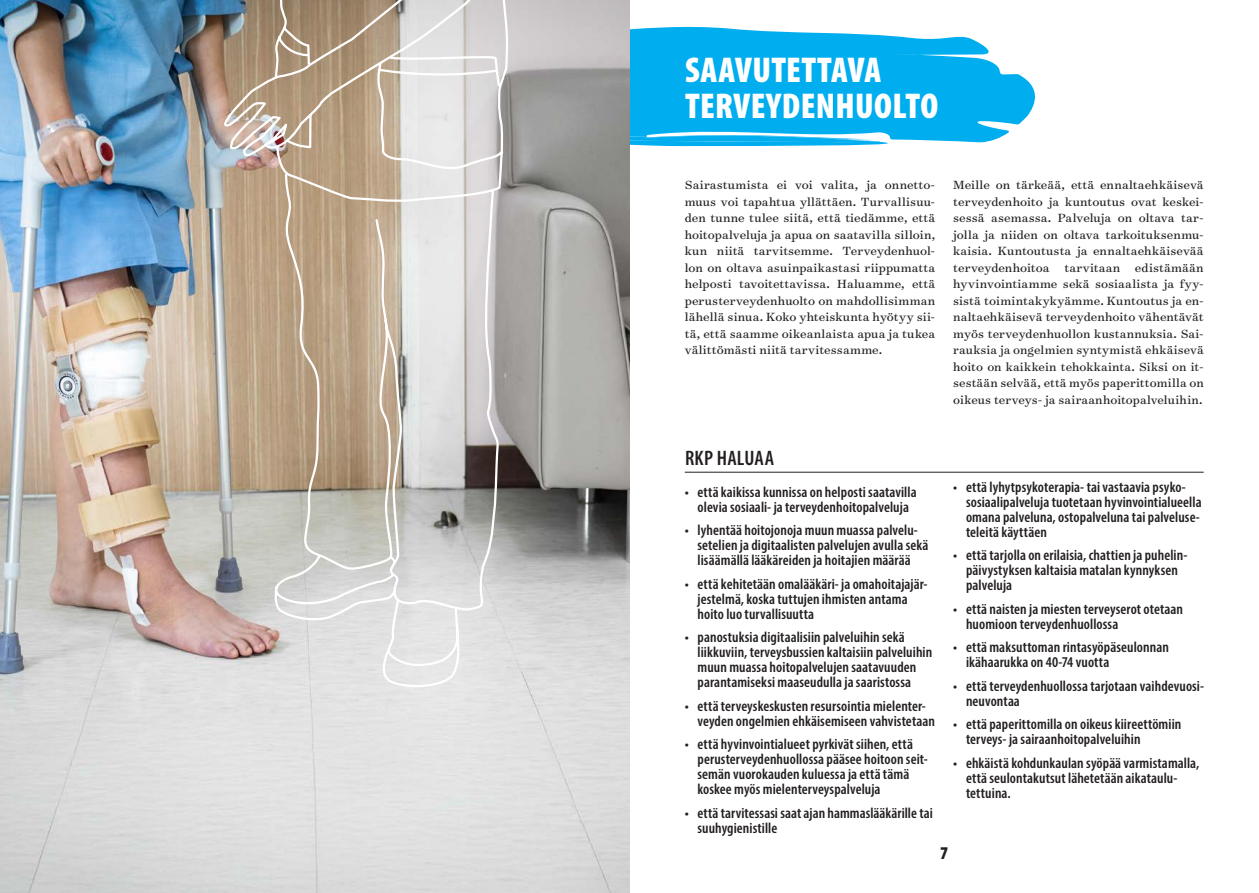
<style>
.page{position:relative;width:1259px;height:893px;background:#fff}
.page>*{position:absolute;margin:0;border:0;box-sizing:border-box;transform-origin:0 0}
.t1{font:900 condensed 36px "Myriad Pro";letter-spacing:.01em;color:#fff}
.VI_VILL{font:600 condensed 21px "Myriad Pro";letter-spacing:.01em;color:#231f20}
.t2{font:900 condensed 18px "Myriad Pro";color:#231f20}
.VI_VILL-2{font:600 condensed 15px/15px "Myriad Pro";letter-spacing:.005em;color:#231f20}
.t3{font:13.5px/16.5px "Surveyor Text";letter-spacing:.01em;color:#231f20;text-align:justify}
</style>
<div class="page">
<svg style="left:629px;top:25px;width:406px;height:117px;background:#24b9f1"></svg>
<svg style="left:891px;top:55px;width:27px;height:1px"></svg>
<svg style="left:629px;top:133px;width:272px;height:13px"></svg>
<hr style="left:685px;top:472px;width:518px;height:1px;background:#231f20">
<img style="left:0;top:0;width:629px;height:893px">
<svg style="left:218px;top:0;width:324px;height:698px;background:#c3b9af"></svg>
<p class="t1" style="left:685px;top:47px;width:198px">SAAVUTETTAVA</p>
<p class="t1" style="left:685px;top:83px;width:255px">TERVEYDENHUOLTO</p>
<p class="t3" style="left:685px;top:176px;width:252px">Sairastumista ei voi valita, ja onnetto&shy;muus voi tapahtua yllättäen. Turvallisuu&shy;den tunne tulee siitä, että tiedämme, että hoitopalveluja ja apua on saatavilla silloin, kun niitä tarvitsemme. Terveydenhuol&shy;lon on oltava asuinpaikastasi riippumatta helposti tavoitettavissa. Haluamme, että perusterveydenhuolto on mahdollisimman lähellä sinua. Koko yhteiskunta hyötyy sii&shy;tä, että saamme oikeanlaista apua ja tukea välittömästi niitä tarvitessamme.</p>
<p class="t3" style="left:953px;top:176px;width:252px">Meille on tärkeää, että ennaltaehkäisevä terveydenhoito ja kuntoutus ovat keskei&shy;sessä asemassa. Palveluja on oltava tar&shy;jolla ja niiden on oltava tarkoituksenmu&shy;kaisia. Kuntoutusta ja ennaltaehkäisevää terveydenhoitoa tarvitaan edistämään hyvinvointiamme sekä sosiaalista ja fyy&shy;sistä toimintakykyämme. Kuntoutus ja en&shy;naltaehkäisevä terveydenhoito vähentävät myös terveydenhuollon kustannuksia. Sai&shy;rauksia ja ongelmien syntymistä ehkäisevä hoito on kaikkein tehokkainta. Siksi on it&shy;sestään selvää, että myös paperittomilla on oikeus terveys- ja sairaanhoitopalveluihin.</p>
<p class="VI_VILL" style="left:685px;top:445px;width:91px">RKP HALUAA</p>
<p class="VI_VILL-2" style="left:685px;top:484px;width:233px;text-align:center">• että kaikissa kunnissa on helposti saatavilla olevia sosiaali- ja terveydenhoitopalveluja</p>
<p class="VI_VILL-2" style="left:697px;top:522px;width:232px;text-indent:-13px">• lyhentää hoitojonoja muun muassa palvelu&shy;setelien ja digitaalisten palvelujen avulla sekä lisäämällä lääkäreiden ja hoitajien määrää</p>
<p class="VI_VILL-2" style="left:697px;top:576px;width:231px;text-indent:-13px">• että kehitetään omalääkäri- ja omahoitajajär&shy;jestelmä, koska tuttujen ihmisten antama hoito luo turvallisuutta</p>
<p class="VI_VILL-2" style="left:697px;top:629px;width:236px;text-indent:-13px">• panostuksia digitaalisiin palveluihin sekä liikkuviin, terveysbussien kaltaisiin palveluihin muun muassa hoitopalvelujen saatavuuden parantamiseksi maaseudulla ja saaristossa</p>
<p class="VI_VILL-2" style="left:697px;top:698px;width:239px;text-indent:-13px">• että terveyskeskusten resursointia mielenter&shy;veyden ongelmien ehkäisemiseen vahvistetaan</p>
<p class="VI_VILL-2" style="left:697px;top:736px;width:232px;text-indent:-13px">• että hyvinvointialueet pyrkivät siihen, että perusterveydenhuollossa pääsee hoitoon seit&shy;semän vuorokauden kuluessa ja että tämä koskee myös mielenterveyspalveluja</p>
<p class="VI_VILL-2" style="left:697px;top:805px;width:237px;text-indent:-13px">• että tarvitessasi saat ajan hammaslääkärille tai suuhygienistille</p>
<p class="VI_VILL-2" style="left:966px;top:479px;width:237px;text-indent:-13px">• että lyhytpsykoterapia- tai vastaavia psyko&shy;sosiaalipalveluja tuotetaan hyvinvointialueella omana palveluna, ostopalveluna tai palveluse&shy;teleitä käyttäen</p>
<p class="VI_VILL-2" style="left:966px;top:547px;width:223px;text-indent:-13px">• että tarjolla on erilaisia, chattien ja puhelin&shy;päivystyksen kaltaisia matalan kynnyksen palveluja</p>
<p class="VI_VILL-2" style="left:966px;top:601px;width:219px;text-indent:-13px">• että naisten ja miesten terveyserot otetaan huomioon terveydenhuollossa</p>
<p class="VI_VILL-2" style="left:966px;top:639px;width:204px;text-indent:-13px">• että maksuttoman rintasyöpäseulonnan ikähaarukka on 40-74 vuotta</p>
<p class="VI_VILL-2" style="left:966px;top:678px;width:240px;text-indent:-13px">• että terveydenhuollossa tarjotaan vaihdevuosi&shy;neuvontaa</p>
<p class="VI_VILL-2" style="left:966px;top:717px;width:217px;text-indent:-13px">• että paperittomilla on oikeus kiireettömiin terveys- ja sairaanhoitopalveluihin</p>
<p class="VI_VILL-2" style="left:966px;top:755px;width:235px;text-indent:-13px">• ehkäistä kohdunkaulan syöpää varmistamalla, että seulontakutsut lähetetään aikataulu&shy;tettuina.</p>
<p class="t2" style="left:940px;top:841px;width:9px">7</p>
</div>
